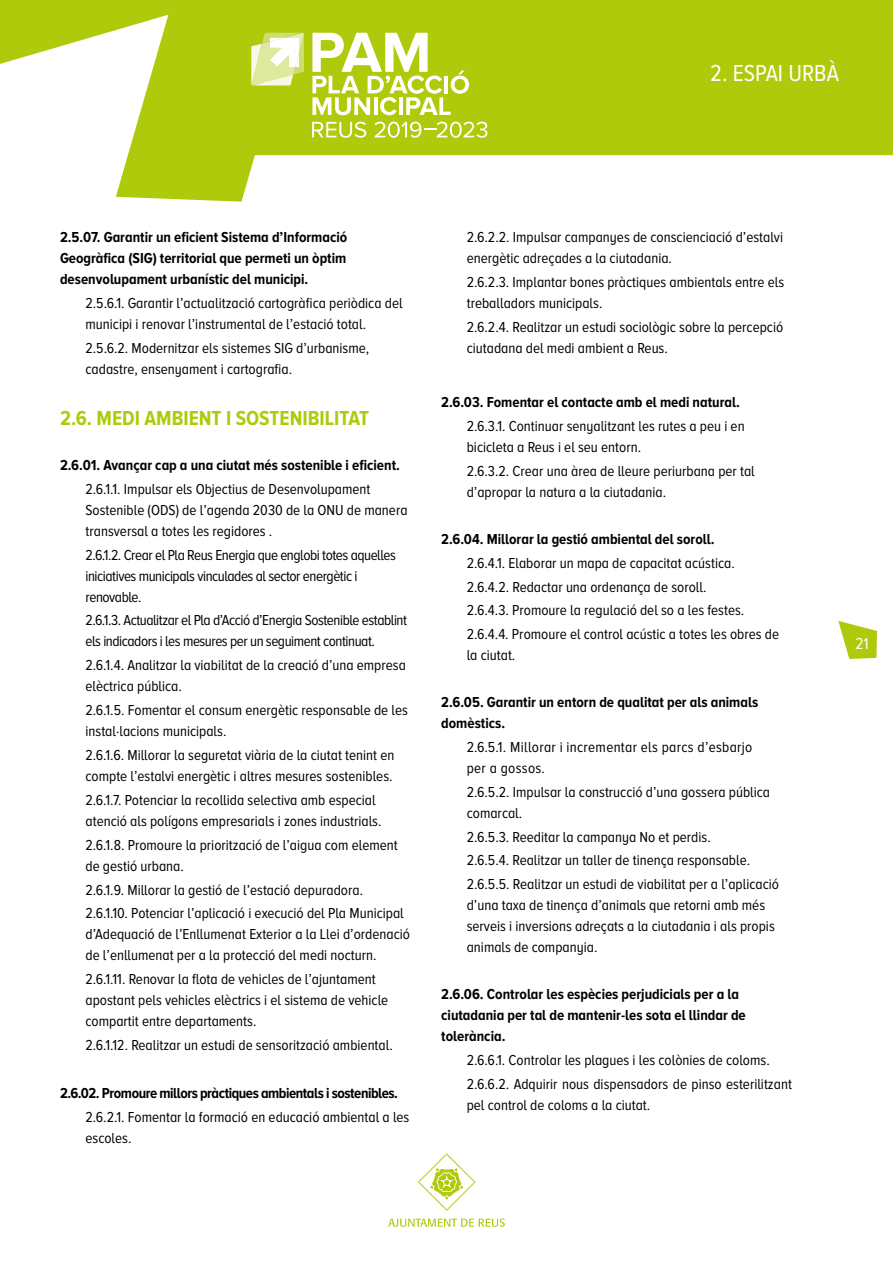
<style>
.page{position:relative;width:893px;height:1263px;background:#fff}
.page>*{position:absolute;margin:0;border:0;box-sizing:border-box;transform-origin:0 0}
.t1{font:24px "Proxima Nova A Cond";color:#fff}
.t2{font:700 21px "Proxima Nova A Cond";color:#afca0b}
.t3{font:16.5px "Proxima Nova A Cond";color:#fff}
.t4{font:15px/21px "Proxima Nova A Cond";color:#000}
.t5{font:700 15px/21px "Proxima Nova A Cond";color:#000}
.t6{font:15px/21px "Proxima Nova A Cond";letter-spacing:-.03em;color:#000}
.t7{font:15px/21px "Proxima Nova A Cond";letter-spacing:.02em;color:#000}
.t8{font:700 15px "Proxima Nova A Cond";letter-spacing:-.03em;color:#000}
</style>
<div class="page">
<svg style="left:388px;top:1218px;width:117px;height:9px"></svg>
<svg style="left:418px;top:1153px;width:58px;height:58px"></svg>
<svg style="left:0;top:0;width:893px;height:202px;fill:#afca0b"></svg>
<svg style="left:312px;top:33px;width:157px;height:82px"></svg>
<svg style="left:251px;top:33px;width:53px;height:52px"></svg>
<svg style="left:312px;top:122px;width:54px;height:16px"></svg>
<svg style="left:375px;top:122px;width:112px;height:16px"></svg>
<svg style="left:838px;top:621px;width:39px;height:38px"></svg>
<h1 class="t1" style="left:710px;top:60px;width:130px">2. ESPAI URBÀ</h1>
<p class="t5" style="left:60px;top:226px;width:289px;text-align:justify">2.5.07. Garantir un eficient Sistema d’Informació Geogràfica (SIG) territorial que permeti un òptim desenvolupament urbanístic del municipi.</p>
<p class="t4" style="left:86px;top:292px;width:319px">2.5.6.1. Garantir l’actualització cartogràfica periòdica del municipi i renovar l’instrumental de l’estació total.</p>
<p class="t4" style="left:86px;top:337px;width:285px">2.5.6.2. Modernitzar els sistemes SIG d’urbanisme, cadastre, ensenyament i cartografia.</p>
<h2 class="t2" style="left:60px;top:406px;width:310px">2.6. MEDI AMBIENT I SOSTENIBILITAT</h2>
<p class="t5" style="left:60px;top:454px;width:341px">2.6.01. Avançar cap a una ciutat més sostenible i eficient.</p>
<p class="t4" style="left:86px;top:478px;width:324px">2.6.1.1. Impulsar els Objectius de Desenvolupament<br>Sostenible (ODS) de l’agenda 2030 de la ONU de manera transversal a totes les regidores .</p>
<p class="t6" style="left:86px;top:544px;width:312px">2.6.1.2. Crear el Pla Reus Energia que englobi totes aquelles iniciatives municipals vinculades al sector energètic i renovable.</p>
<p class="t6" style="left:86px;top:610px;width:323px">2.6.1.3. Actualitzar el Pla d’Acció d’Energia Sostenible establint els indicadors i les mesures per un seguiment continuat.</p>
<p class="t4" style="left:86px;top:655px;width:322px">2.6.1.4. Analitzar la viabilitat de la creació d’una empresa elèctrica pública.</p>
<p class="t4" style="left:86px;top:700px;width:324px">2.6.1.5. Fomentar el consum energètic responsable de les instal·lacions municipals.</p>
<p class="t4" style="left:86px;top:744px;width:310px">2.6.1.6. Millorar la seguretat viària de la ciutat tenint en compte l’estalvi energètic i altres mesures sostenibles.</p>
<p class="t4" style="left:86px;top:789px;width:298px">2.6.1.7. Potenciar la recollida selectiva amb especial atenció als polígons empresarials i zones industrials.</p>
<p class="t4" style="left:86px;top:834px;width:314px">2.6.1.8. Promoure la priorització de l’aigua com element de gestió urbana.</p>
<p class="t4" style="left:86px;top:877px;width:320px;line-height:23.9px">2.6.1.9. Millorar la gestió de l’estació depuradora.<br>2.6.1.10. Potenciar l’aplicació i execució del Pla Municipal</p>
<p class="t4" style="left:86px;top:924px;width:326px">d’Adequació de l’Enllumenat Exterior a la Llei d’ordenació de l’enllumenat per a la protecció del medi nocturn.</p>
<p class="t4" style="left:86px;top:969px;width:304px">2.6.1.11. Renovar la flota de vehicles de l’ajuntament apostant pels vehicles elèctrics i el sistema de vehicle compartit entre departaments.</p>
<p class="t4" style="left:86px;top:1034px;width:309px">2.6.1.12. Realitzar un estudi de sensorització ambiental.</p>
<p class="t8" style="left:60px;top:1084px;width:340px">2.6.02. Promoure millors pràctiques ambientals i sostenibles.</p>
<p class="t4" style="left:86px;top:1106px;width:325px">2.6.2.1. Fomentar la formació en educació ambiental a les escoles.</p>
<p class="t4" style="left:467px;top:226px;width:318px">2.6.2.2. Impulsar campanyes de conscienciació d’estalvi energètic adreçades a la ciutadania.</p>
<p class="t4" style="left:467px;top:271px;width:319px">2.6.2.3. Implantar bones pràctiques ambientals entre els treballadors municipals.</p>
<p class="t4" style="left:467px;top:316px;width:318px">2.6.2.4. Realitzar un estudi sociològic sobre la percepció ciutadana del medi ambient a Reus.</p>
<p class="t5" style="left:441px;top:392px;width:300px">2.6.03. Fomentar el contacte amb el medi natural.</p>
<p class="t4" style="left:467px;top:416px;width:279px">2.6.3.1. Continuar senyalitzant les rutes a peu i en bicicleta a Reus i el seu entorn.</p>
<p class="t4" style="left:467px;top:460px;width:290px">2.6.3.2. Crear una àrea de lleure periurbana per tal d’apropar la natura a la ciutadania.</p>
<p class="t5" style="left:441px;top:528px;width:275px">2.6.04. Millorar la gestió ambiental del soroll.</p>
<p class="t4" style="left:467px;top:551px;width:314px;line-height:23.9px">2.6.4.1. Elaborar un mapa de capacitat acústica.<br>2.6.4.2. Redactar una ordenança de soroll.<br>2.6.4.3. Promoure la regulació del so a les festes.<br>2.6.4.4. Promoure el control acústic a totes les obres de</p>
<p class="t4" style="left:467px;top:645px;width:50px">la ciutat.</p>
<p class="t5" style="left:441px;top:691px;width:319px">2.6.05. Garantir un entorn de qualitat per als animals domèstics.</p>
<p class="t7" style="left:467px;top:736px;width:287px">2.6.5.1. Millorar i incrementar els parcs d’esbarjo per a gossos.</p>
<p class="t4" style="left:467px;top:781px;width:305px">2.6.5.2. Impulsar la construcció d’una gossera pública comarcal.</p>
<p class="t4" style="left:467px;top:824px;width:314px;line-height:23.9px">2.6.5.3. Reeditar la campanya No et perdis.<br>2.6.5.4. Realitzar un taller de tinença responsable.<br>2.6.5.5. Realitzar un estudi de viabilitat per a l’aplicació</p>
<p class="t4" style="left:467px;top:895px;width:310px">d’una taxa de tinença d’animals que retorni amb més serveis i inversions adreçats a la ciutadania i als propis animals de companyia.</p>
<p class="t5" style="left:441px;top:983px;width:306px">2.6.06. Controlar les espècies perjudicials per a la ciutadania per tal de mantenir-les sota el llindar de tolerància.</p>
<p class="t4" style="left:467px;top:1048px;width:327px;line-height:23.9px">2.6.6.1. Controlar les plagues i les colònies de coloms.<br>2.6.6.2. Adquirir nous dispensadors de pinso esterilitzant</p>
<p class="t4" style="left:467px;top:1094px;width:185px">pel control de coloms a la ciutat.</p>
<p class="t3" style="left:855px;top:634px;width:15px">21</p>
</div>
